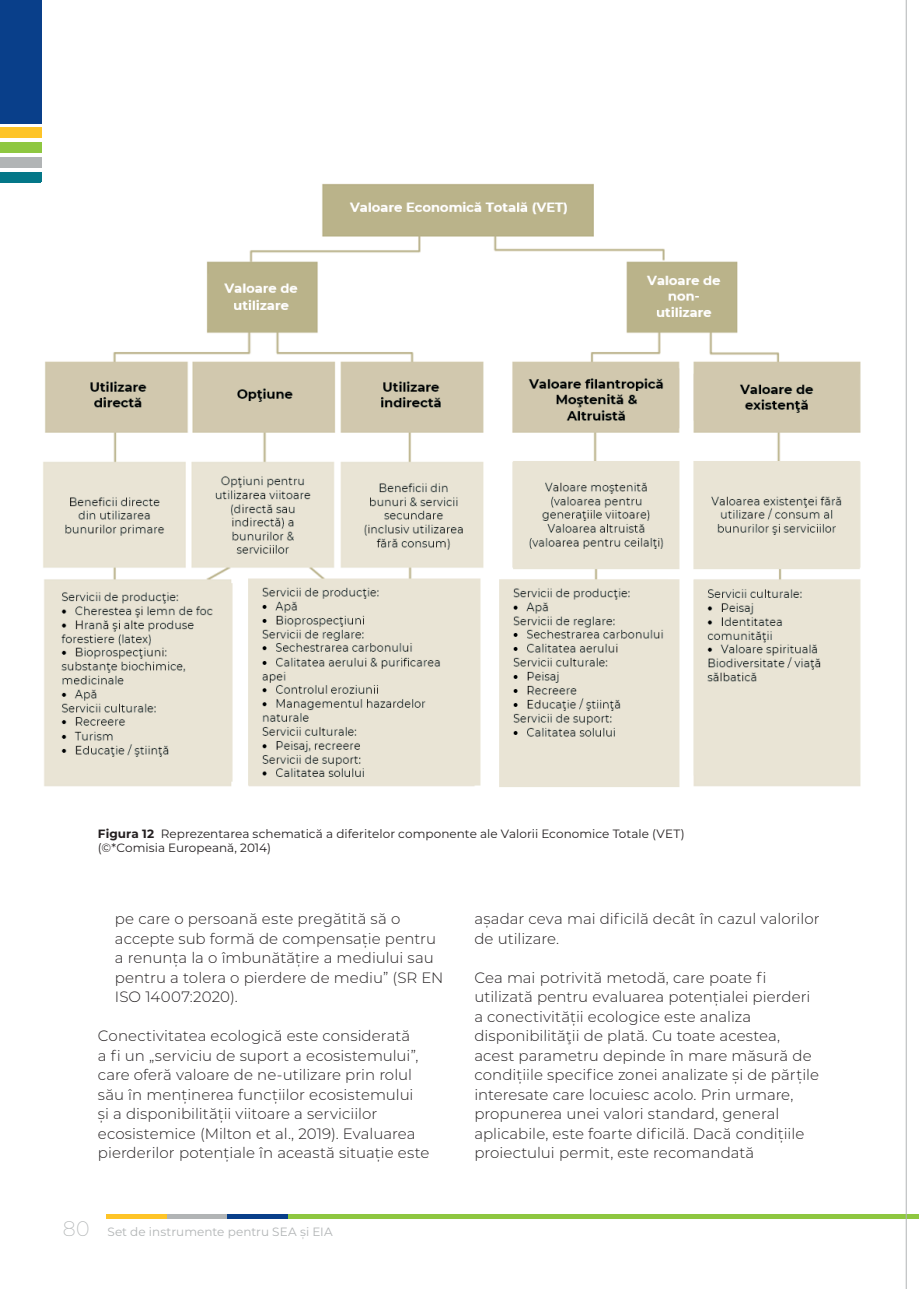
<style>
.page{position:relative;width:919px;height:1289px;background:#fff}
.page>*{position:absolute;margin:0;border:0;box-sizing:border-box;transform-origin:0 0}
.t1{font:300 15px/19.5px "Montserrat";letter-spacing:.005em;color:#231f20}
.t2{font:12px/13.5px "Montserrat";letter-spacing:.005em;color:#231f20}
.t3{font:12px "Montserrat";letter-spacing:.005em;color:#b1b4b5}
.s1{font-weight:700}
.s2{font-weight:200;font-size:21px}
</style>
<div class="page">
<hr style="left:287px;top:1214px;width:619px;height:4px;background:#8ec740">
<hr style="left:227px;top:1214px;width:60px;height:4px;background:#093f8a">
<hr style="left:167px;top:1214px;width:60px;height:4px;background:#b1b4b5">
<hr style="left:106px;top:1214px;width:61px;height:4px;background:#fec427">
<hr style="left:906px;top:1214px;width:12px;height:4px;background:#8ec740">
<hr style="left:905px;top:0;width:1px;height:1288px;background:#b1b4b5">
<div style="left:0;top:128px;width:41px;height:10px;background:#fec427"></div>
<div style="left:0;top:142px;width:41px;height:11px;background:#8ec740"></div>
<div style="left:0;top:0;width:41px;height:123px;background:#093f8a"></div>
<div style="left:0;top:157px;width:41px;height:11px;background:#b1b4b5"></div>
<div style="left:0;top:172px;width:41px;height:11px;background:#047788"></div>
<img style="left:43px;top:183px;width:818px;height:604px">
<p class="t2" style="left:98px;top:827px;width:588px"><span class="s1">Figura 12</span> Reprezentarea schematică a diferitelor componente ale Valorii Economice Totale (VET) (©*Comisia Europeană, 2014)</p>
<p class="t1" style="left:115px;top:908px;width:330px">pe care o persoană este pregătită să o accepte sub formă de compensație pentru a renunța la o îmbunătățire a mediului sau pentru a tolera o pierdere de mediu” (SR EN ISO 14007:2020).</p>
<p class="t1" style="left:98px;top:1025px;width:333px">Conectivitatea ecologică este considerată<br>a fi un „serviciu de suport a ecosistemului”, care oferă valoare de ne-utilizare prin rolul său în menținerea funcțiilor ecosistemului<br>și a disponibilității viitoare a serviciilor ecosistemice (Milton et al., 2019). Evaluarea pierderilor potențiale în această situație este</p>
<p class="t3" style="left:63px;top:1223px;width:271px"><span class="s2">80</span> Set de instrumente pentru SEA și EIA</p>
<p class="t1" style="left:474px;top:908px;width:347px">așadar ceva mai dificilă decât în cazul valorilor de utilizare.</p>
<p class="t1" style="left:474px;top:967px;width:346px">Cea mai potrivită metodă, care poate fi utilizată pentru evaluarea potențialei pierderi a conectivității ecologice este analiza disponibilităţii de plată. Cu toate acestea, acest parametru depinde în mare măsură de condițiile specifice zonei analizate și de părțile interesate care locuiesc acolo. Prin urmare, propunerea unei valori standard, general aplicabile, este foarte dificilă. Dacă condițiile proiectului permit, este recomandată</p>
</div>
